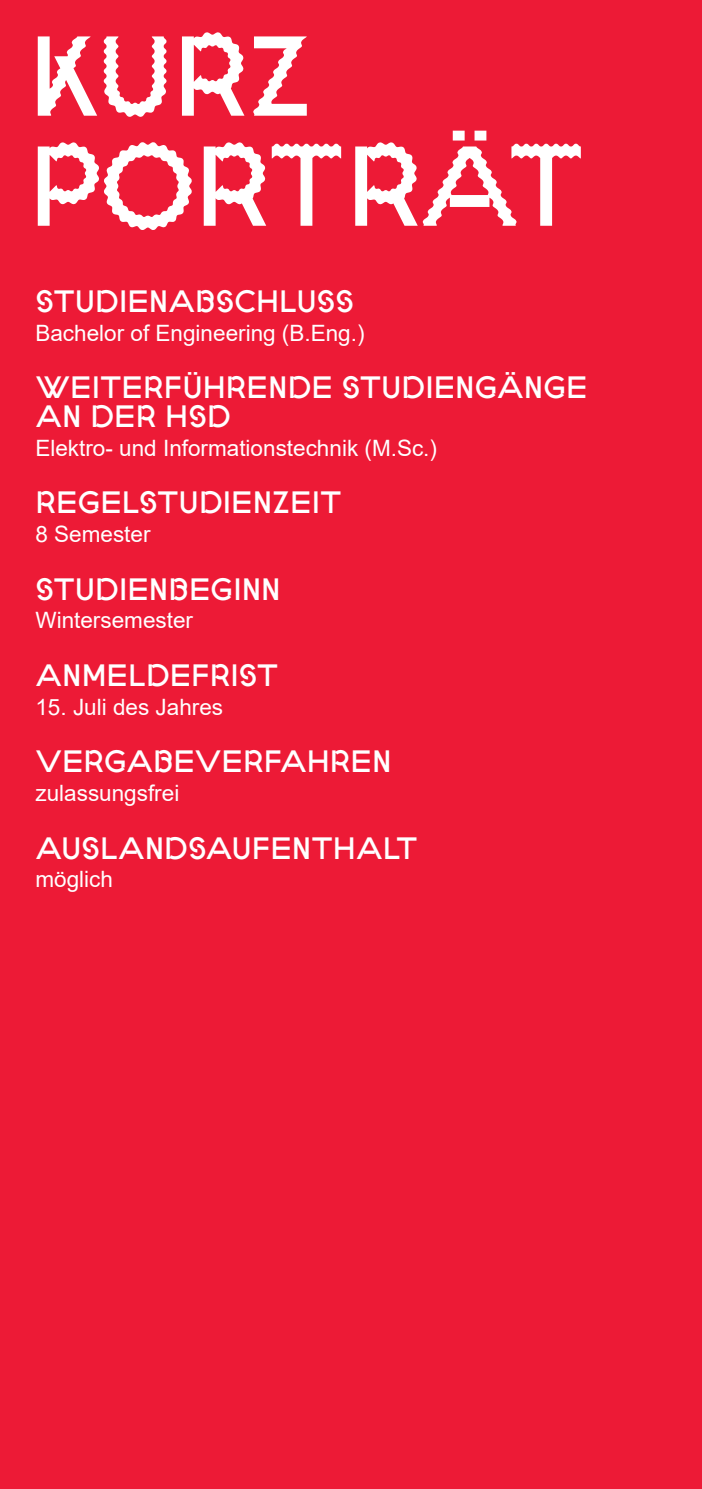
<style>
.page{position:relative;width:702px;height:1489px;background:#fff}
.page>*{position:absolute;margin:0;border:0;box-sizing:border-box;transform-origin:0 0}
.t1{font:110px/110px "HSD Sans Elektro";letter-spacing:-.01em;color:#fff}
.t2{font:30px/28.8px "HSD Sans";color:#fff}
.t3{font:22.5px "Arial";color:#fff}
</style>
<div class="page">
<div style="left:0;top:0;width:702px;height:1488px;background:#ed1a36"></div>
<h1 class="t1" style="left:28px;top:25px;width:558px">KURZ<br>PORTRÄT</h1>
<h2 class="t2" style="left:35px;top:288px;width:320px">STUDIENABSCHLUSS</h2>
<p class="t3" style="left:35px;top:317px;width:330px">Bachelor of Engineering (B.Eng.)</p>
<h2 class="t2" style="left:35px;top:374px;width:553px">WEITERFÜHRENDE STUDIENGÄNGE<br>AN DER HSD</h2>
<p class="t3" style="left:35px;top:432px;width:403px">Elektro- und Informationstechnik (M.Sc.)</p>
<h2 class="t2" style="left:35px;top:489px;width:308px">REGELSTUDIENZEIT</h2>
<p class="t3" style="left:35px;top:519px;width:117px">8 Semester</p>
<h2 class="t2" style="left:35px;top:575px;width:247px">STUDIENBEGINN</h2>
<p class="t3" style="left:35px;top:605px;width:159px">Wintersemester</p>
<h2 class="t2" style="left:35px;top:662px;width:244px">ANMELDEFRIST</h2>
<p class="t3" style="left:35px;top:691px;width:189px">15. Juli des Jahres</p>
<h2 class="t2" style="left:35px;top:748px;width:358px">VERGABEVERFAHREN</h2>
<p class="t3" style="left:35px;top:777px;width:145px">zulassungsfrei</p>
<h2 class="t2" style="left:35px;top:834px;width:384px">AUSLANDSAUFENTHALT</h2>
<p class="t3" style="left:35px;top:864px;width:79px">möglich</p>
</div>
